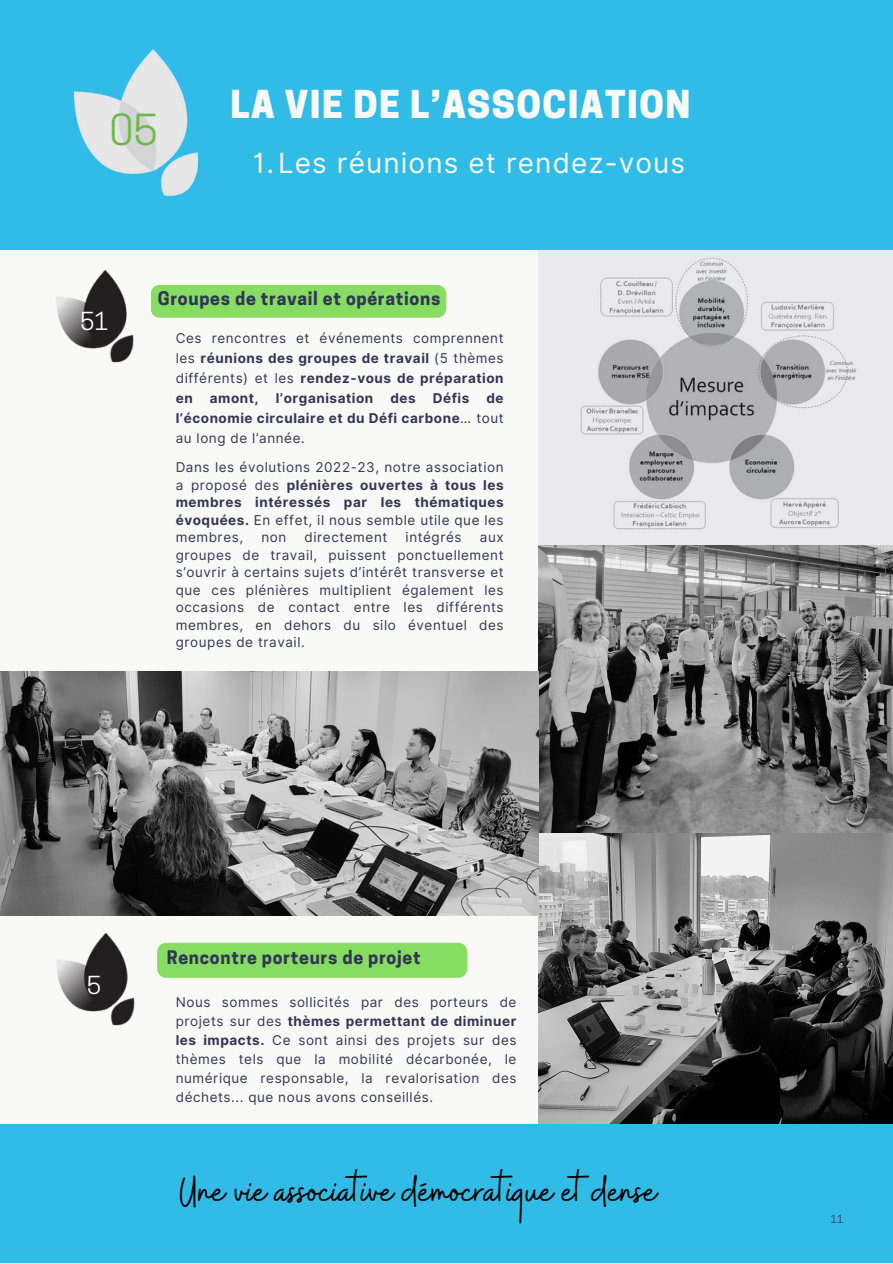
<style>
.page{position:relative;width:893px;height:1264px;background:#fff}
.page>*{position:absolute;margin:0;border:0;box-sizing:border-box;transform-origin:0 0}
.t1{font:44.85px "Buffalo";color:#000}
.t2{font:40.2px "Cooper Hewitt";color:#6db948}
.t3{font:800 36.15px "Cooper Hewitt";letter-spacing:.04em;color:#f9faf7}
.t4{font:27.9px "Inter";letter-spacing:.04em;color:#f9faf7}
.t5{font:23.4px "Cooper Hewitt";color:#fff}
.t6{font:700 17.55px "Cooper Hewitt";letter-spacing:.04em;color:#313656}
.t7{font:13.5px/17.5px "Inter";letter-spacing:.04em;color:#313656;text-align:justify}
.t8{font:700 13.5px/20px "Inter";letter-spacing:.04em;color:#313656;text-align:justify}
.t9{font:10.5px "Cooper Hewitt";color:#434552}
.t10{font:10.5px "Cooper Hewitt";color:#313656}
.s1{font-weight:700}
.s2{font-weight:400}
</style>
<div class="page">
<div style="left:0;top:0;width:892px;height:255px;background:#31bce8"></div>
<div style="left:0;top:251px;width:892px;height:291px;background:#f9faf7"></div>
<div style="left:0;top:526px;width:892px;height:598px;background:#f9faf7"></div>
<img style="left:539px;top:251px;width:353px;height:582px">
<img style="left:56px;top:933px;width:79px;height:93px">
<img style="left:539px;top:833px;width:353px;height:291px">
<div style="left:0;top:1124px;width:892px;height:138px;background:#31bce8"></div>
<img style="left:73px;top:49px;width:125px;height:148px">
<img style="left:56px;top:270px;width:78px;height:93px">
<div style="left:151px;top:285px;width:295px;height:33px;background:#87dd62"></div>
<div style="left:157px;top:942px;width:310px;height:35px;background:#87dd62"></div>
<img style="left:0;top:671px;width:538px;height:244px">
<p class="t2" style="left:110px;top:115px;width:50px">05</p>
<p class="t3" style="left:231px;top:91px;width:461px">LA VIE DE L’ASSOCIATION</p>
<p class="t4" style="left:253px;top:146px;width:433px">1.Les réunions et rendez-vous</p>
<p class="t5" style="left:80px;top:312px;width:29px">51</p>
<p class="t6" style="left:158px;top:292px;width:284px">Groupes de travail et opérations</p>
<p class="t7" style="left:176px;top:328px;width:329px;line-height:20px">Ces rencontres et événements comprennent les <span class="s1">réunions des groupes de travail</span> (5 thèmes différents) et les <span class="s1">rendez-vous de préparation en</span></p>
<p class="t8" style="left:210px;top:388px;width:50px">amont,</p>
<p class="t8" style="left:276px;top:388px;width:99px">l’organisation</p>
<p class="t8" style="left:390px;top:388px;width:27px">des</p>
<p class="t8" style="left:433px;top:388px;width:38px">Défis</p>
<p class="t8" style="left:176px;top:388px;width:329px;text-indent:311px">de l’économie circulaire et du Défi carbone<span class="s2">… tout au long de l’année.</span></p>
<p class="t7" style="left:176px;top:458px;width:329px">Dans les évolutions 2022-23, notre association a proposé des <span class="s1">plénières ouvertes à tous les membres intéressés par les thématiques évoquées.</span> En effet, il nous semble utile que les membres,</p>
<p class="t7" style="left:261px;top:528px;width:26px">non</p>
<p class="t7" style="left:304px;top:528px;width:84px">directement</p>
<p class="t7" style="left:405px;top:528px;width:58px">intégrés</p>
<p class="t7" style="left:176px;top:528px;width:329px;text-indent:304px">aux groupes de travail, puissent ponctuellement s’ouvrir à certains sujets d’intérêt transverse et que ces plénières multiplient également les occasions de contact entre les différents membres, en dehors du silo éventuel des groupes de travail.</p>
<p class="t5" style="left:87px;top:976px;width:15px">5</p>
<p class="t6" style="left:167px;top:951px;width:255px">Rencontre porteurs de projet</p>
<p class="t7" style="left:176px;top:992px;width:342px;line-height:19px">Nous sommes sollicités par des porteurs de projets sur des <span class="s1">thèmes permettant de diminuer les impacts.</span> Ce sont ainsi des projets sur des thèmes tels que la mobilité décarbonée, le numérique responsable, la revalorisation des déchets... que nous avons conseillés.</p>
<p class="t1" style="left:179px;top:1162px;width:479px">Une vie associative démocratique et dense</p>
<p class="t9" style="left:830px;top:1215px;width:14px">06</p>
<p class="t10" style="left:830px;top:1215px;width:14px">11</p>
</div>
